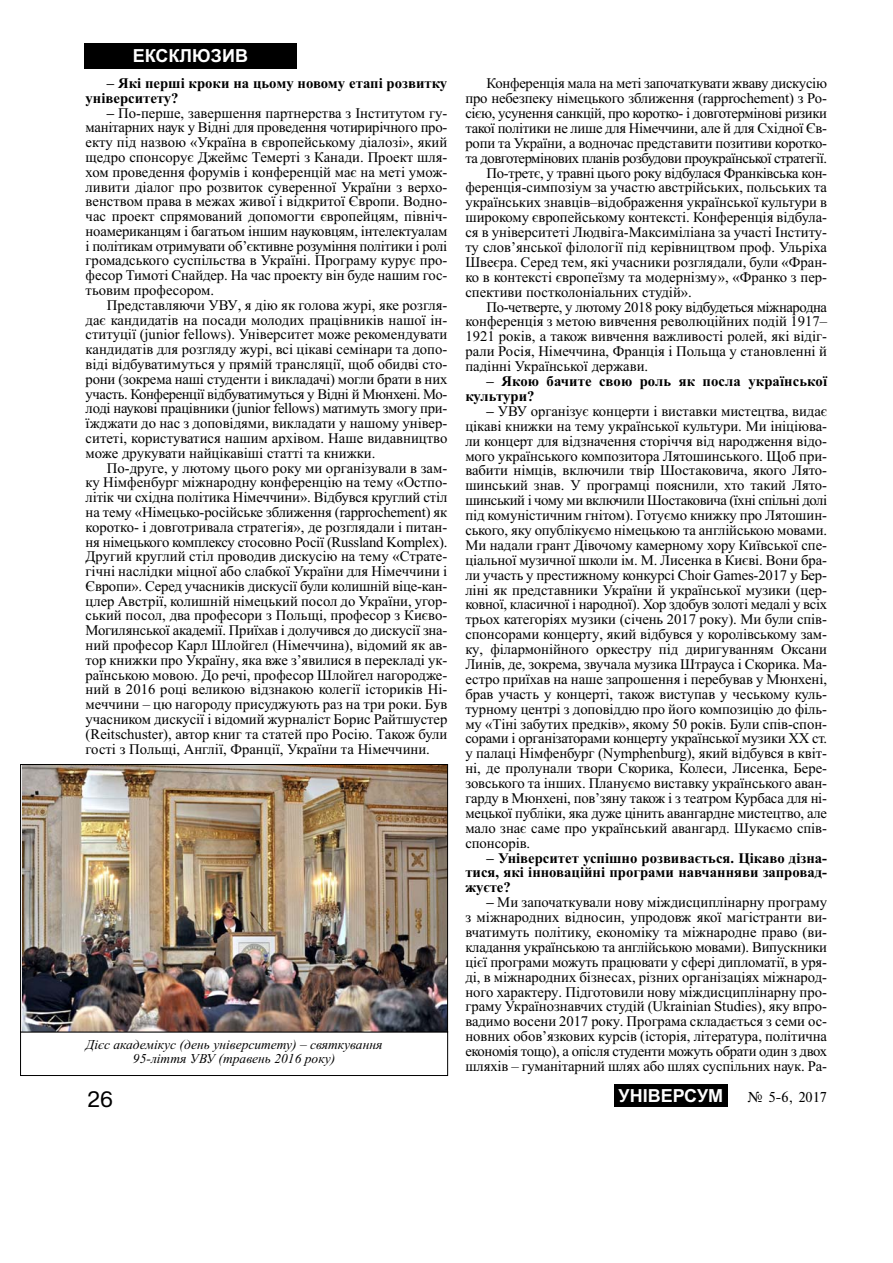
<style>
.page{position:relative;width:893px;height:1263px;background:#fff}
.page>*{position:absolute;margin:0;border:0;box-sizing:border-box;transform-origin:0 0}
.t1{font:21px "Ukr";color:#000}
.t2{font:700 18px "Arial";color:#fff}
.t3{font:15px "Times";color:#000}
.t4{font:14.7px/14.9px "Times New Roman";letter-spacing:-.005em;color:#000;text-align:justify}
.t5{font:700 14.7px/14.9px "Times New Roman";color:#000}
.t6{font:14.7px "Times New Roman";letter-spacing:-.025em;color:#000}
.t7{font:14.7px "Times New Roman";letter-spacing:-.035em;color:#000}
.t8{font:italic 13.5px/13.5px "Times New Roman";color:#000;text-align:center}
.s1{font-weight:700}
</style>
<div class="page">
<div style="left:84px;top:43px;width:213px;height:26px;background:#000"></div>
<div style="left:614px;top:1084px;width:113px;height:23px;background:#000"></div>
<div style="left:20px;top:1031px;width:428px;height:45px;border:1px solid #000"></div>
<img style="left:22px;top:766px;width:424px;height:264px">
<div style="left:20px;top:764px;width:428px;height:268px;border:1px solid #000"></div>
<p class="t2" style="left:133px;top:46px;width:117px">ЕКСКЛЮЗИВ</p>
<p class="t5" style="left:86px;top:75px;width:363px;text-indent:21px">– Які перші кроки на цьому новому етапі розвитку університету?</p>
<p class="t4" style="left:86px;top:107px;width:363px;text-indent:21px"><span class="s1">–</span> По-перше, завершення партнерства з Інститутом гу&shy;манітарних наук у Відні для проведення чотирирічного про&shy;екту під назвою «Україна в європейському діалозі», який щедро спонсорує Джеймс Темерті з Канади. Проект шля&shy;хом проведення форумів і конференцій має на меті умож&shy;ливити діалог про розвиток суверенної України з верхо&shy;венством права в межах живої і відкритої Європи. Водно&shy;час проект спрямований допомогти європейцям, північ&shy;ноамериканцям і багатьом іншим науковцям, інтелектуалам і політикам отримувати об’єктивне розуміння політики і ролі громадського суспільства в Україні. Програму курує про&shy;фесор Тимоті Снайдер. На час проекту він буде нашим гос&shy;тьовим професором.</p>
<p class="t4" style="left:86px;top:299px;width:363px;text-indent:21px">Представляючи УВУ, я дію як голова журі, яке розгля&shy;дає кандидатів на посади молодих працівників нашої ін&shy;ституції (junior fellows). Університет може рекомендувати кандидатів для розгляду журі, всі цікаві семінари та допо&shy;віді відбуватимуться у прямій трансляції, щоб обидві сто&shy;рони (зокрема наші студенти і викладачі) могли брати в них участь. Конференції відбуватимуться у Відні й Мюнхені. Мо&shy;лоді наукові працівники (junior fellows) матимуть змогу при&shy;їжджати до нас з доповідями, викладати у нашому універ&shy;ситеті, користуватися нашим архівом. Наше видавництво може друкувати найцікавіші статті та книжки.</p>
<p class="t4" style="left:86px;top:462px;width:363px;text-indent:21px">По-друге, у лютому цього року ми організували в зам&shy;ку Німфенбург міжнародну конференцію на тему «Остпо&shy;літік чи східна політика Німеччини». Відбувся круглий стіл на тему «Німецько-російське зближення (rapprochement) як коротко- і довготривала стратегія», де розглядали і питан&shy;ня німецького комплексу стосовно Росії (Russland Komplex).<br>Другий круглий стіл проводив дискусію на тему «Страте&shy;гічні наслідки міцної або слабкої України для Німеччини і Європи». Серед учасників дискусії були колишній віце-кан&shy;цлер Австрії, колишній німецький посол до України, угор&shy;ський посол, два професори з Польщі, професор з Києво-Могилянської академії. Приїхав і долучився до дискусії зна&shy;ний професор Карл Шлойгел (Німеччина), відомий як ав&shy;тор книжки про Україну, яка вже з’явилися в перекладі ук&shy;раїнською мовою. До речі, професор Шлойґел нагородже&shy;ний в 2016 році великою відзнакою колегії істориків Ні&shy;меччини – цю нагороду присуджують раз на три роки. Був учасником дискусії і відомий журналіст Борис Райтшустер (Reitschuster), автор книг та статей про Росію. Також були гості з Польщі, Англії, Франції, України та Німеччини.</p>
<p class="t8" style="left:86px;top:1038px;width:298px">Дієс академікус (день університету) – святкування<br>95-ліття УВУ (травень 2016 року)</p>
<p class="t4" style="left:486px;top:77px;width:342px">Конференція мала на меті започаткувати жваву дискусію</p>
<p class="t4" style="left:465px;top:92px;width:363px">про небезпеку німецького зближення (rapprochement) з Ро-</p>
<p class="t6" style="left:465px;top:108px;width:363px">сією, усунення санкцій, про коротко- і довготермінові ризики</p>
<p class="t4" style="left:465px;top:122px;width:363px">такої політики не лише для Німеччини, але й для Східної Єв-</p>
<p class="t4" style="left:465px;top:137px;width:363px">ропи та України, а водночас представити позитиви коротко-</p>
<p class="t7" style="left:465px;top:152px;width:363px">та довготермінових планів розбудови проукраїнської стратегії.</p>
<p class="t4" style="left:486px;top:167px;width:342px">По-третє, у травні цього року відбулася Франківська кон-</p>
<p class="t4" style="left:465px;top:182px;width:363px">ференція-симпозіум за участю австрійських, польських та</p>
<p class="t4" style="left:465px;top:196px;width:363px">українських знавців–відображення української культури в</p>
<p class="t4" style="left:465px;top:211px;width:363px">широкому європейському контексті. Конференція відбула-</p>
<p class="t4" style="left:465px;top:226px;width:363px">ся в університеті Людвіга-Максиміліана за участі Інститу-</p>
<p class="t4" style="left:465px;top:241px;width:363px">ту слов’янської філології під керівництвом проф. Ульріха</p>
<p class="t4" style="left:465px;top:256px;width:363px">Швеєра. Серед тем, які учасники розглядали, були «Фран-</p>
<p class="t4" style="left:465px;top:271px;width:363px">ко в контексті європеїзму та модернізму», «Франко з пер-</p>
<p class="t4" style="left:465px;top:286px;width:228px">спективи постколоніальних студій».</p>
<p class="t6" style="left:486px;top:301px;width:342px">По-четверте, у лютому 2018 року відбудеться міжнародна</p>
<p class="t4" style="left:465px;top:316px;width:363px">конференція з метою вивчення революційних подій 1917–</p>
<p class="t4" style="left:465px;top:330px;width:363px">1921 років, а також вивчення важливості ролей, які відіг-</p>
<p class="t4" style="left:465px;top:345px;width:363px">рали Росія, Німеччина, Франція і Польща у становленні й</p>
<p class="t4" style="left:465px;top:360px;width:184px">падінні Української держави.</p>
<p class="t5" style="left:465px;top:374px;width:363px;text-indent:21px">– Якою бачите свою роль як посла української культури?</p>
<p class="t4" style="left:465px;top:405px;width:363px;text-indent:21px"><span class="s1">–</span> УВУ організує концерти і виставки мистецтва, видає цікаві книжки на тему української культури. Ми ініціюва&shy;ли концерт для відзначення сторіччя від народження відо&shy;мого українського композитора Лятошинського. Щоб при&shy;вабити німців, включили твір Шостаковича, якого Лято&shy;шинський знав. У програмці пояснили, хто такий Лято&shy;шинський і чому ми включили Шостаковича (їхні спільні долі під комуністичним гнітом). Готуємо книжку про Лятошин&shy;ського, яку опублікуємо німецькою та англійською мовами.<br>Ми надали грант Дівочому камерному хору Київської спе&shy;ціальної музичної школи ім. М. Лисенка в Києві. Вони бра&shy;ли участь у престижному конкурсі Choir Games-2017 у Бер&shy;ліні як представники України й української музики (цер&shy;ковної, класичної і народної). Хор здобув золоті медалі у всіх трьох категоріях музики (січень 2017 року). Ми були спів&shy;спонсорами концерту, який відбувся у королівському зам&shy;ку, філармонійного оркестру під диригуванням Оксани Линів, де, зокрема, звучала музика Штрауса і Скорика. Ма&shy;естро приїхав на наше запрошення і перебував у Мюнхені, брав участь у концерті, також виступав у чеському куль&shy;турному центрі з доповіддю про його композицію до філь&shy;му «Тіні забутих предків», якому 50 років. Були спів-спон&shy;сорами і організаторами концерту української музики ХХ ст. у палаці Німфенбург (Nymphenburg), який відбувся в квіт&shy;ні, де пролунали твори Скорика, Колеси, Лисенка, Бере&shy;зовського та інших. Плануємо виставку українського аван&shy;гарду в Мюнхені, пов’зяну також і з театром Курбаса для ні&shy;мецької публіки, яка дуже цінить авангардне мистецтво, але мало знає саме про український авангард. Шукаємо спів&shy;спонсорів.</p>
<p class="t5" style="left:465px;top:850px;width:363px;text-align:justify;text-indent:21px">– Університет успішно розвивається. Цікаво дізна&shy;тися, які інноваційні програми навчанняви запровад&shy;жуєте?</p>
<p class="t4" style="left:465px;top:896px;width:363px;text-indent:21px"><span class="s1">–</span> Ми започаткували нову міждисциплінарну програму з міжнародних відносин, упродовж якої магістранти ви&shy;вчатимуть політику, економіку та міжнародне право (ви&shy;кладання українською та англійською мовами). Випускники цієї програми можуть працювати у сфері дипломатії, в уря&shy;ді, в міжнародних бізнесах, різних організаціях міжнарод&shy;ного характеру. Підготовили нову міждисциплінарну про&shy;граму Українознавчих студій (Ukrainian Studies), яку впро&shy;вадимо восени 2017 року. Програма складається з семи ос&shy;новних обов’язкових курсів (історія, література, політична економія тощо), а опісля студенти можуть обрати один з двох шляхів – гуманітарний шлях або шлях суспільних наук. Ра-</p>
<h1 class="t1" style="left:87px;top:1087px;width:27px">26</h1>
<p class="t2" style="left:618px;top:1085px;width:106px">УНІВЕРСУМ</p>
<p class="t3" style="left:747px;top:1088px;width:81px">‹ 5-6, 2017</p>
</div>
